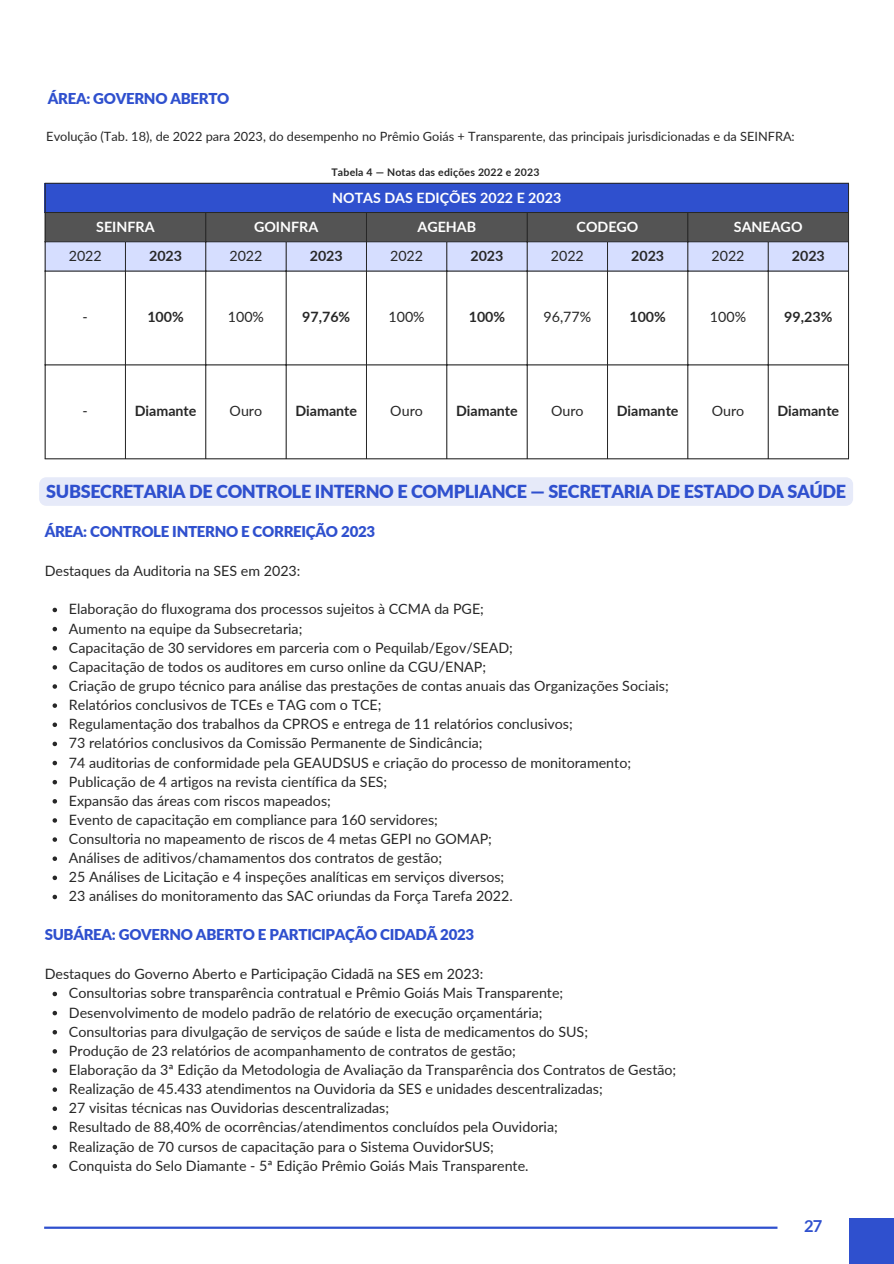
<style>
.page{position:relative;width:894px;height:1264px;background:#fff}
.page>*{position:absolute;margin:0;border:0;box-sizing:border-box;transform-origin:0 0}
.t1{font:900 18px "Lato";letter-spacing:-.02em;color:#2f50ce}
.t2{font:700 16.5px "Lato";color:#2f50ce}
.t3{font:900 15px "Lato";letter-spacing:-.02em;color:#2f50ce}
.t4{font:14.25px "Lato";color:#272727}
.t5{font:700 14.25px "Lato";color:#272727}
.t6{font:700 14.25px "Lato";color:#fff}
.t7{font:12.75px "Lato";color:#272727}
.t8{font:700 10.5px "Lato";letter-spacing:.02em;color:#272727}
</style>
<div class="page">
<div style="left:45px;top:183px;width:803px;height:30px;background:#2f50ce"></div>
<svg style="left:46px;top:213px;width:801px;height:57px;background:#9397a8"></svg>
<hr style="left:45px;top:184px;width:1px;height:274px;background:#272727">
<hr style="left:125px;top:242px;width:1px;height:216px;background:#272727">
<hr style="left:205px;top:213px;width:1px;height:245px;background:#272727">
<hr style="left:285px;top:242px;width:1px;height:216px;background:#272727">
<hr style="left:366px;top:213px;width:1px;height:245px;background:#272727">
<hr style="left:446px;top:242px;width:1px;height:216px;background:#272727">
<hr style="left:526px;top:213px;width:1px;height:245px;background:#272727">
<hr style="left:607px;top:242px;width:1px;height:216px;background:#272727">
<hr style="left:687px;top:213px;width:1px;height:245px;background:#272727">
<hr style="left:767px;top:242px;width:1px;height:216px;background:#272727">
<hr style="left:847px;top:184px;width:1px;height:274px;background:#272727">
<hr style="left:45px;top:183px;width:803px;height:1px;background:#272727">
<hr style="left:45px;top:212px;width:803px;height:1px;background:#272727">
<hr style="left:45px;top:241px;width:803px;height:1px;background:#272727">
<hr style="left:45px;top:270px;width:803px;height:1px;background:#272727">
<hr style="left:45px;top:364px;width:803px;height:1px;background:#272727">
<hr style="left:45px;top:458px;width:803px;height:1px;background:#272727">
<svg style="left:53px;top:607px;width:4px;height:5px"></svg>
<svg style="left:53px;top:627px;width:4px;height:4px"></svg>
<svg style="left:53px;top:646px;width:4px;height:4px"></svg>
<svg style="left:53px;top:665px;width:4px;height:4px"></svg>
<svg style="left:53px;top:684px;width:4px;height:4px"></svg>
<svg style="left:53px;top:703px;width:4px;height:5px"></svg>
<svg style="left:53px;top:722px;width:4px;height:5px"></svg>
<svg style="left:53px;top:741px;width:4px;height:5px"></svg>
<svg style="left:53px;top:760px;width:4px;height:5px"></svg>
<svg style="left:53px;top:780px;width:4px;height:4px"></svg>
<svg style="left:53px;top:799px;width:4px;height:4px"></svg>
<svg style="left:53px;top:818px;width:4px;height:4px"></svg>
<svg style="left:53px;top:837px;width:4px;height:4px"></svg>
<svg style="left:53px;top:856px;width:4px;height:5px"></svg>
<svg style="left:53px;top:875px;width:4px;height:5px"></svg>
<svg style="left:53px;top:894px;width:4px;height:5px"></svg>
<div style="left:39px;top:477px;width:813px;height:29px;background:#e6eaf9"></div>
<svg style="left:53px;top:991px;width:4px;height:5px"></svg>
<svg style="left:53px;top:1010px;width:4px;height:5px"></svg>
<svg style="left:53px;top:1030px;width:4px;height:4px"></svg>
<svg style="left:53px;top:1049px;width:4px;height:4px"></svg>
<svg style="left:53px;top:1068px;width:4px;height:4px"></svg>
<svg style="left:53px;top:1087px;width:4px;height:4px"></svg>
<svg style="left:53px;top:1106px;width:4px;height:4px"></svg>
<svg style="left:53px;top:1125px;width:4px;height:5px"></svg>
<svg style="left:53px;top:1144px;width:4px;height:5px"></svg>
<svg style="left:53px;top:1164px;width:4px;height:4px"></svg>
<div style="left:848px;top:1218px;width:45px;height:45px;background:#2f50ce"></div>
<hr style="left:44px;top:1226px;width:733px;height:2px;background:#2f50ce">
<p class="t3" style="left:48px;top:89px;width:183px">ÁREA: GOVERNO ABERTO</p>
<p class="t7" style="left:46px;top:129px;width:749px">Evolução (Tab. 18), de 2022 para 2023, do desempenho no Prêmio Goiás + Transparente, das principais jurisdicionadas e da SEINFRA:</p>
<p class="t8" style="left:331px;top:165px;width:209px">Tabela 4 — Notas das edições 2022 e 2023</p>
<h2 class="t6" style="left:332px;top:189px;width:230px">NOTAS DAS EDIÇÕES 2022 E 2023</h2>
<h4 class="t6" style="left:96px;top:218px;width:60px">SEINFRA</h4>
<p class="t6" style="left:254px;top:218px;width:66px">GOINFRA</p>
<p class="t6" style="left:417px;top:218px;width:60px">AGEHAB</p>
<p class="t6" style="left:576px;top:218px;width:63px">CODEGO</p>
<p class="t6" style="left:733px;top:218px;width:70px">SANEAGO</p>
<p class="t4" style="left:69px;top:247px;width:35px">2022</p>
<p class="t5" style="left:149px;top:247px;width:35px">2023</p>
<p class="t4" style="left:229px;top:247px;width:35px">2022</p>
<p class="t5" style="left:310px;top:247px;width:35px">2023</p>
<p class="t4" style="left:390px;top:247px;width:35px">2022</p>
<p class="t5" style="left:470px;top:247px;width:35px">2023</p>
<p class="t4" style="left:550px;top:247px;width:35px">2022</p>
<p class="t5" style="left:631px;top:247px;width:35px">2023</p>
<p class="t4" style="left:711px;top:247px;width:35px">2022</p>
<p class="t5" style="left:791px;top:247px;width:35px">2023</p>
<p class="t4" style="left:83px;top:308px;width:7px">-</p>
<p class="t5" style="left:147px;top:308px;width:38px">100%</p>
<p class="t4" style="left:228px;top:308px;width:38px">100%</p>
<p class="t5" style="left:302px;top:308px;width:50px">97,76%</p>
<p class="t4" style="left:388px;top:308px;width:38px">100%</p>
<p class="t5" style="left:468px;top:308px;width:38px">100%</p>
<p class="t4" style="left:543px;top:308px;width:49px">96,77%</p>
<p class="t5" style="left:629px;top:308px;width:38px">100%</p>
<p class="t4" style="left:709px;top:308px;width:38px">100%</p>
<p class="t5" style="left:784px;top:308px;width:50px">99,23%</p>
<p class="t4" style="left:83px;top:402px;width:7px">-</p>
<p class="t5" style="left:135px;top:402px;width:63px">Diamante</p>
<p class="t4" style="left:229px;top:402px;width:34px">Ouro</p>
<p class="t5" style="left:295px;top:402px;width:63px">Diamante</p>
<p class="t4" style="left:390px;top:402px;width:34px">Ouro</p>
<p class="t5" style="left:456px;top:402px;width:63px">Diamante</p>
<p class="t4" style="left:551px;top:402px;width:34px">Ouro</p>
<p class="t5" style="left:616px;top:402px;width:63px">Diamante</p>
<p class="t4" style="left:711px;top:402px;width:34px">Ouro</p>
<p class="t5" style="left:777px;top:402px;width:63px">Diamante</p>
<p class="t1" style="left:46px;top:480px;width:801px">SUBSECRETARIA DE CONTROLE INTERNO E COMPLIANCE — SECRETARIA DE ESTADO DA SAÚDE</p>
<h1 class="t3" style="left:45px;top:522px;width:332px">ÁREA: CONTROLE INTERNO E CORREIÇÃO 2023</h1>
<h2 class="t4" style="left:45px;top:562px;width:257px">Destaques da Auditoria na SES em 2023:</h2>
<h3 class="t4" style="left:69px;top:600px;width:416px">Elaboração do fluxograma dos processos sujeitos à CCMA da PGE;</h3>
<p class="t4" style="left:69px;top:619px;width:235px">Aumento na equipe da Subsecretaria;</p>
<p class="t4" style="left:69px;top:638px;width:445px">Capacitação de 30 servidores em parceria com o Pequilab/Egov/SEAD;</p>
<p class="t4" style="left:69px;top:657px;width:418px">Capacitação de todos os auditores em curso online da CGU/ENAP;</p>
<p class="t4" style="left:69px;top:677px;width:601px">Criação de grupo técnico para análise das prestações de contas anuais das Organizações Sociais;</p>
<p class="t4" style="left:69px;top:696px;width:314px">Relatórios conclusivos de TCEs e TAG com o TCE;</p>
<p class="t4" style="left:69px;top:715px;width:505px">Regulamentação dos trabalhos da CPROS e entrega de 11 relatórios conclusivos;</p>
<p class="t4" style="left:69px;top:734px;width:415px">73 relatórios conclusivos da Comissão Permanente de Sindicância;</p>
<p class="t4" style="left:69px;top:753px;width:563px">74 auditorias de conformidade pela GEAUDSUS e criação do processo de monitoramento;</p>
<p class="t4" style="left:69px;top:772px;width:320px">Publicação de 4 artigos na revista científica da SES;</p>
<p class="t4" style="left:69px;top:791px;width:263px">Expansão das áreas com riscos mapeados;</p>
<p class="t4" style="left:69px;top:810px;width:370px">Evento de capacitação em compliance para 160 servidores;</p>
<p class="t4" style="left:69px;top:830px;width:424px">Consultoria no mapeamento de riscos de 4 metas GEPI no GOMAP;</p>
<p class="t4" style="left:69px;top:849px;width:375px">Análises de aditivos/chamamentos dos contratos de gestão;</p>
<p class="t4" style="left:69px;top:868px;width:437px">25 Análises de Licitação e 4 inspeções analíticas em serviços diversos;</p>
<p class="t4" style="left:69px;top:887px;width:445px">23 análises do monitoramento das SAC oriundas da Força Tarefa 2022.</p>
<h2 class="t3" style="left:45px;top:925px;width:431px">SUBÁREA: GOVERNO ABERTO E PARTICIPAÇÃO CIDADÃ 2023</h2>
<h3 class="t4" style="left:45px;top:965px;width:440px">Destaques do Governo Aberto e Participação Cidadã na SES em 2023:</h3>
<p class="t4" style="left:69px;top:984px;width:496px">Consultorias sobre transparência contratual e Prêmio Goiás Mais Transparente;</p>
<p class="t4" style="left:69px;top:1003px;width:475px">Desenvolvimento de modelo padrão de relatório de execução orçamentária;</p>
<p class="t4" style="left:69px;top:1022px;width:520px">Consultorias para divulgação de serviços de saúde e lista de medicamentos do SUS;</p>
<p class="t4" style="left:69px;top:1041px;width:448px">Produção de 23 relatórios de acompanhamento de contratos de gestão;</p>
<p class="t4" style="left:69px;top:1060px;width:608px">Elaboração da 3ª Edição da Metodologia de Avaliação da Transparência dos Contratos de Gestão;</p>
<p class="t4" style="left:69px;top:1080px;width:535px">Realização de 45.433 atendimentos na Ouvidoria da SES e unidades descentralizadas;</p>
<p class="t4" style="left:69px;top:1099px;width:321px">27 visitas técnicas nas Ouvidorias descentralizadas;</p>
<p class="t4" style="left:69px;top:1118px;width:490px">Resultado de 88,40% de ocorrências/atendimentos concluídos pela Ouvidoria;</p>
<p class="t4" style="left:69px;top:1137px;width:426px">Realização de 70 cursos de capacitação para o Sistema OuvidorSUS;</p>
<p class="t4" style="left:69px;top:1156px;width:461px">Conquista do Selo Diamante - 5ª Edição Prêmio Goiás Mais Transparente.</p>
<p class="t2" style="left:803px;top:1215px;width:20px">27</p>
</div>
